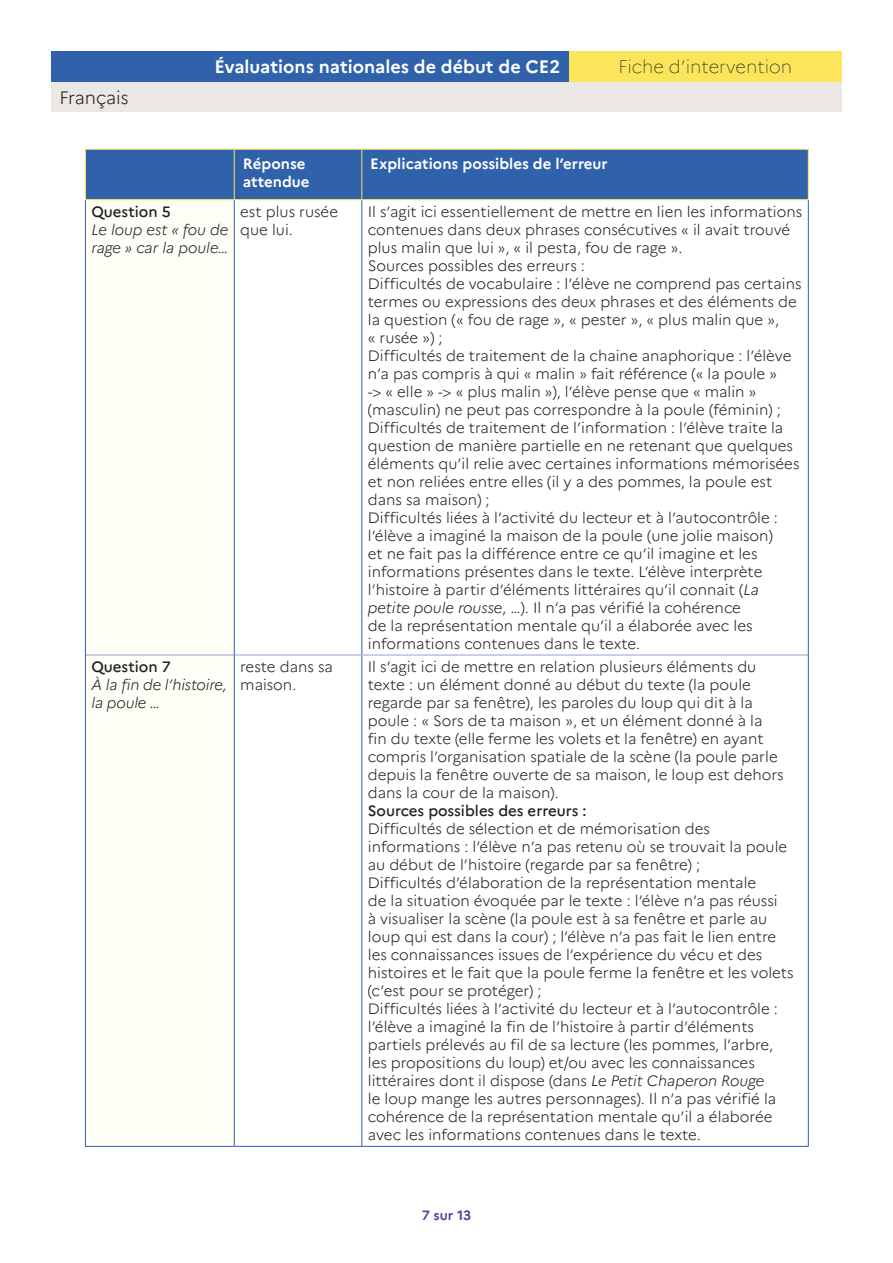
<style>
.page{position:relative;width:893px;height:1263px;background:#fff}
.page>*{position:absolute;margin:0;border:0;box-sizing:border-box;transform-origin:0 0}
.t1{font:700 18px "Marianne";color:#fff}
.t2{font:100 18px "Marianne";color:#231f20}
.t3{font:300 18px "Marianne";color:#231f20}
.Corps{font:300 15px/18px "Marianne";color:#231f20}
.Corps-2{font:italic 300 15px/18px "Marianne";letter-spacing:-.01em;color:#231f20}
.Entête_L1{font:700 15px/18px "Marianne";color:#fff}
.Corps-3{font:500 15px "Marianne";color:#231f20}
.t4{font:700 13.5px "Marianne";color:#4a489e}
.s1{font-style:italic}
</style>
<div class="page">
<div style="left:51px;top:82px;width:791px;height:30px;background:#eae7e5"></div>
<div style="left:569px;top:51px;width:273px;height:31px;background:#fbe55b"></div>
<div style="left:51px;top:51px;width:518px;height:31px;background:#3061ab"></div>
<div style="left:86px;top:150px;width:722px;height:49px;background:#3061ab"></div>
<div style="left:86px;top:200px;width:148px;height:946px;background:#fffef6"></div>
<svg style="left:362px;top:200px;width:446px;height:946px"></svg>
<hr style="left:234px;top:150px;width:1px;height:49px;background:#fbe55b">
<hr style="left:361px;top:150px;width:1px;height:49px;background:#fbe55b">
<hr style="left:361px;top:200px;width:1px;height:455px;background:#3061ab">
<hr style="left:361px;top:655px;width:1px;height:491px;background:#3061ab">
<hr style="left:86px;top:655px;width:148px;height:1px;background:#8ea4ca">
<hr style="left:235px;top:655px;width:127px;height:1px;background:#8ea4ca">
<hr style="left:362px;top:655px;width:446px;height:1px;background:#8ea4ca">
<hr style="left:85px;top:149px;width:149px;height:1px;background:#fbe55b">
<hr style="left:85px;top:150px;width:1px;height:49px;background:#fbe55b">
<hr style="left:234px;top:149px;width:128px;height:1px;background:#fbe55b">
<hr style="left:362px;top:149px;width:447px;height:1px;background:#fbe55b">
<hr style="left:808px;top:150px;width:1px;height:49px;background:#fbe55b">
<hr style="left:85px;top:199px;width:149px;height:1px;background:#fbe55b">
<hr style="left:234px;top:199px;width:128px;height:1px;background:#fbe55b">
<hr style="left:362px;top:199px;width:447px;height:1px;background:#fbe55b">
<hr style="left:808px;top:200px;width:1px;height:455px;background:#3061ab">
<hr style="left:808px;top:655px;width:1px;height:491px;background:#3061ab">
<hr style="left:234px;top:1146px;width:128px;height:1px;background:#3061ab">
<hr style="left:362px;top:1146px;width:447px;height:1px;background:#3061ab">
<hr style="left:85px;top:200px;width:1px;height:455px;background:#3061ab">
<hr style="left:234px;top:200px;width:1px;height:455px;background:#3061ab">
<hr style="left:85px;top:655px;width:1px;height:491px;background:#3061ab">
<hr style="left:234px;top:655px;width:1px;height:491px;background:#3061ab">
<hr style="left:85px;top:1146px;width:149px;height:1px;background:#3061ab">
<p class="t3" style="left:60px;top:86px;width:71px">Français</p>
<p class="t1" style="left:215px;top:56px;width:347px">Évaluations nationales de début de CE2</p>
<p class="t2" style="left:618px;top:56px;width:175px">Fiche d’intervention</p>
<p class="Entête_L1" style="left:243px;top:155px;width:68px">Réponse attendue</p>
<p class="Entête_L1" style="left:370px;top:155px;width:239px">Explications possibles de l’erreur</p>
<p class="Corps-3" style="left:91px;top:202px;width:81px">Question 5</p>
<p class="Corps-2" style="left:91px;top:219px;width:138px">Le loup est « fou de rage » car la poule…</p>
<p class="Corps-3" style="left:91px;top:658px;width:81px">Question 7</p>
<p class="Corps-2" style="left:91px;top:675px;width:137px">À la fin de l’histoire, la poule …</p>
<p class="Corps" style="left:240px;top:203px;width:99px">est plus rusée que lui.</p>
<p class="Corps" style="left:368px;top:203px;width:436px">Il s’agit ici essentiellement de mettre en lien les informations contenues dans deux phrases consécutives « il avait trouvé plus malin que lui », « il pesta, fou de rage ».</p>
<p class="Corps" style="left:368px;top:257px;width:219px">Sources possibles des erreurs :</p>
<p class="Corps" style="left:368px;top:275px;width:435px">Difficultés de vocabulaire : l’élève ne comprend pas certains termes ou expressions des deux phrases et des éléments de la question (« fou de rage », « pester », « plus malin que »,<br>« rusée ») ;</p>
<p class="Corps" style="left:368px;top:347px;width:425px">Difficultés de traitement de la chaine anaphorique : l’élève n’a pas compris à qui « malin » fait référence (« la poule » -&gt; « elle » -&gt; « plus malin »), l’élève pense que « malin » (masculin) ne peut pas correspondre à la poule (féminin) ;</p>
<p class="Corps" style="left:368px;top:419px;width:433px">Difficultés de traitement de l’information : l’élève traite la question de manière partielle en ne retenant que quelques éléments qu’il relie avec certaines informations mémorisées et non reliées entre elles (il y a des pommes, la poule est dans sa maison) ;</p>
<p class="Corps" style="left:368px;top:509px;width:412px">Difficultés liées à l’activité du lecteur et à l’autocontrôle : l’élève a imaginé la maison de la poule (une jolie maison) et ne fait pas la différence entre ce qu’il imagine et les informations présentes dans le texte. L’élève interprète l’histoire à partir d’éléments littéraires qu’il connait (<span class="s1">La petite poule rousse</span>, …). Il n’a pas vérifié la cohérence<br>de la représentation mentale qu’il a élaborée avec les informations contenues dans le texte.</p>
<p class="Corps" style="left:240px;top:658px;width:94px">reste dans sa maison.</p>
<p class="Corps" style="left:368px;top:658px;width:417px">Il s’agit ici de mettre en relation plusieurs éléments du texte : un élément donné au début du texte (la poule regarde par sa fenêtre), les paroles du loup qui dit à la poule : « Sors de ta maison », et un élément donné à la fin du texte (elle ferme les volets et la fenêtre) en ayant compris l’organisation spatiale de la scène (la poule parle depuis la fenêtre ouverte de sa maison, le loup est dehors dans la cour de la maison).</p>
<p class="Corps-3" style="left:368px;top:802px;width:220px">Sources possibles des erreurs :</p>
<p class="Corps" style="left:368px;top:820px;width:421px">Difficultés de sélection et de mémorisation des informations : l’élève n’a pas retenu où se trouvait la poule au début de l’histoire (regarde par sa fenêtre) ;</p>
<p class="Corps" style="left:368px;top:874px;width:427px">Difficultés d’élaboration de la représentation mentale<br>de la situation évoquée par le texte : l’élève n’a pas réussi<br>à visualiser la scène (la poule est à sa fenêtre et parle au loup qui est dans la cour) ; l’élève n’a pas fait le lien entre les connaissances issues de l’expérience du vécu et des histoires et le fait que la poule ferme la fenêtre et les volets (c’est pour se protéger) ;</p>
<p class="Corps" style="left:368px;top:1000px;width:412px">Difficultés liées à l’activité du lecteur et à l’autocontrôle : l’élève a imaginé la fin de l’histoire à partir d’éléments partiels prélevés au fil de sa lecture (les pommes, l’arbre, les propositions du loup) et/ou avec les connaissances littéraires dont il dispose (dans <span class="s1">Le Petit Chaperon Rouge </span>le loup mange les autres personnages). Il n’a pas vérifié la cohérence de la représentation mentale qu’il a élaborée avec les informations contenues dans le texte.</p>
<p class="t4" style="left:422px;top:1207px;width:51px">7 sur 13</p>
</div>
